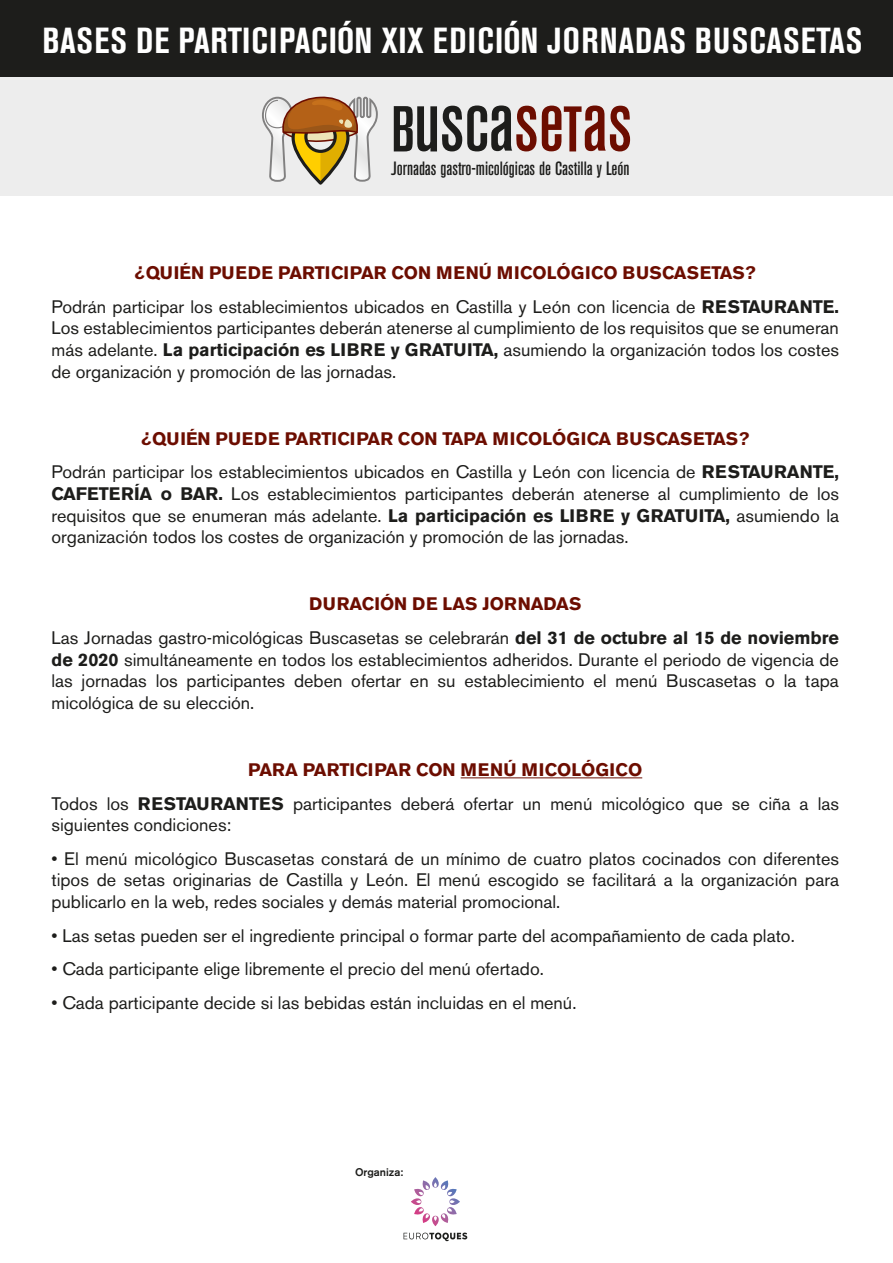
<style>
.page{position:relative;width:893px;height:1263px;background:#fff}
.page>*{position:absolute;margin:0;border:0;box-sizing:border-box;transform-origin:0 0}
.t1{font:700 condensed 35.85px "Akzidenz Grotesk BE";letter-spacing:.02em;color:#fff}
.t2{font:500 condensed 19.05px "Akzidenz Grotesk BE";color:#1d1d1b}
.t3{font:18px/21.6px "Akzidenz Grotesk BE";color:#1d1d1b;text-align:center}
.t4{font:500 11.1px "Akzidenz Grotesk BE";color:#1d1d1b}
.s1{font-weight:700;color:#6c0d00}
.s2{font-weight:700}
</style>
<div class="page">
<div style="left:0;top:0;width:893px;height:195px;background:#ededed"></div>
<div style="left:0;top:0;width:893px;height:77px;background:#1d1d1b"></div>
<hr style="left:461px;top:777px;width:181px;height:1px;background:#6c0d00">
<svg style="left:261px;top:96px;width:118px;height:100px"></svg>
<svg style="left:394px;top:105px;width:236px;height:46px"></svg>
<svg style="left:411px;top:1177px;width:49px;height:49px"></svg>
<svg style="left:404px;top:1232px;width:63px;height:9px"></svg>
<h1 class="t1" style="left:43px;top:20px;width:821px">BASES DE PARTICIPACIÓN XIX EDICIÓN JORNADAS BUSCASETAS</h1>
<p class="t2" style="left:391px;top:158px;width:240px">Jornadas gastro-micológicas de Castilla y León</p>
<p class="t3" style="left:51px;top:256px;width:789px;line-height:33.6px"><span class="s1">¿QUIÉN PUEDE PARTICIPAR CON MENÚ MICOLÓGICO BUSCASETAS?<br></span>Podrán participar los establecimientos ubicados en Castilla y León con licencia de <span class="s2">RESTAURANTE.</span></p>
<p class="t3" style="left:51px;top:317px;width:789px;text-align:justify">Los establecimientos participantes deberán atenerse al cumplimiento de los requisitos que se enumeran más adelante. <span class="s2">La participación es LIBRE y GRATUITA,</span> asumiendo la organización todos los costes de organización y promoción de las jornadas.</p>
<p class="t3" style="left:51px;top:422px;width:789px;line-height:33.6px"><span class="s1">¿QUIÉN PUEDE PARTICIPAR CON TAPA MICOLÓGICA BUSCASETAS?<br></span>Podrán participar los establecimientos ubicados en Castilla y León con licencia de <span class="s2">RESTAURANTE,</span></p>
<p class="t3" style="left:51px;top:483px;width:789px;text-align:justify"><span class="s2">CAFETERÍA o BAR.</span> Los establecimientos participantes deberán atenerse al cumplimiento de los requisitos que se enumeran más adelante. <span class="s2">La participación es LIBRE y GRATUITA,</span> asumiendo la organización todos los costes de organización y promoción de las jornadas.</p>
<p class="t3" style="left:51px;top:587px;width:789px;line-height:33.6px"><span class="s1">DURACIÓN DE LAS JORNADAS<br></span>Las Jornadas gastro-micológicas Buscasetas se celebrarán <span class="s2">del 31 de octubre al 15 de noviembre</span></p>
<p class="t3" style="left:51px;top:649px;width:789px;text-align:justify"><span class="s2">de 2020</span> simultáneamente en todos los establecimientos adheridos. Durante el periodo de vigencia de las jornadas los participantes deben ofertar en su establecimiento el menú Buscasetas o la tapa micológica de su elección.</p>
<p class="t3" style="left:51px;top:753px;width:789px;line-height:33.6px"><span class="s1">PARA PARTICIPAR CON MENÚ MICOLÓGICO<br></span>Todos los <span class="s2">RESTAURANTES</span> participantes deberá ofertar un menú micológico que se ciña a las</p>
<p class="t3" style="left:51px;top:814px;width:182px">siguientes condiciones:</p>
<p class="t3" style="left:51px;top:848px;width:789px;text-align:justify">• El menú micológico Buscasetas constará de un mínimo de cuatro platos cocinados con diferentes tipos de setas originarias de Castilla y León. El menú escogido se facilitará a la organización para publicarlo en la web, redes sociales y demás material promocional.</p>
<p class="t3" style="left:51px;top:925px;width:745px">• Las setas pueden ser el ingrediente principal o formar parte del acompañamiento de cada plato.</p>
<p class="t3" style="left:51px;top:958px;width:494px">• Cada participante elige libremente el precio del menú ofertado.</p>
<p class="t3" style="left:51px;top:992px;width:526px">• Cada participante decide si las bebidas están incluidas en el menú.</p>
<p class="t4" style="left:355px;top:1165px;width:50px">Organiza:</p>
</div>
